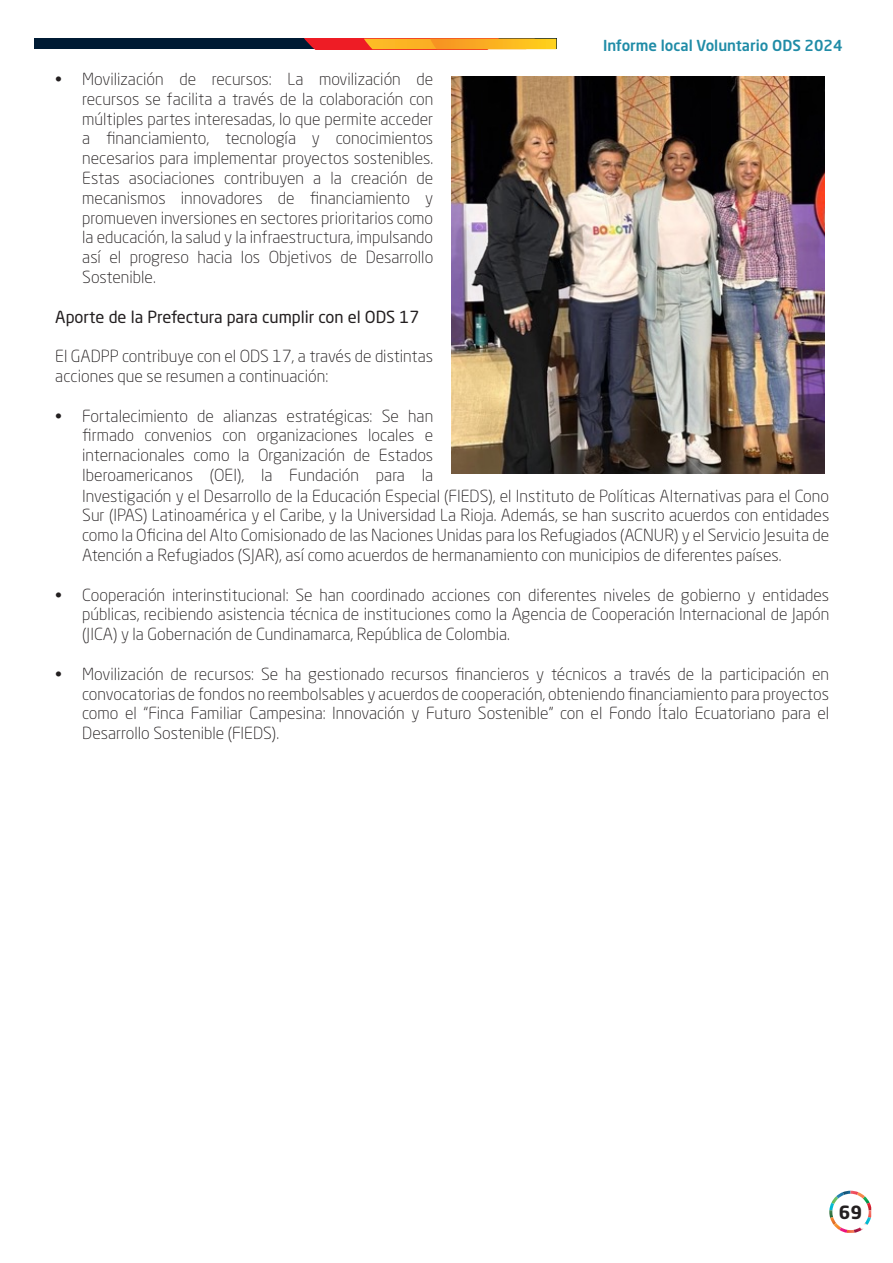
<style>
.page{position:relative;width:893px;height:1263px;background:#fff}
.page>*{position:absolute;margin:0;border:0;box-sizing:border-box;transform-origin:0 0}
.t1{font:700 18px "Neo Sans W1 G";color:#231f20}
.Párrafos_1{font:300 16.5px/19.8px "Neo Sans W1 G";color:#231f20;text-align:justify}
.Párrafos_1-2{font:16.5px "Neo Sans W1 G";color:#231f20}
.t2{font:500 15px "Neo Sans W1 G";color:#208ca7}
</style>
<div class="page">
<svg style="left:829px;top:1191px;width:42px;height:42px"></svg>
<div style="left:34px;top:39px;width:522px;height:10px;background:#001b34"></div>
<svg style="left:304px;top:39px;width:252px;height:10px;background:#f28c22"></svg>
<img style="left:451px;top:77px;width:373px;height:397px">
<p class="t2" style="left:603px;top:36px;width:241px">Informe local Voluntario ODS 2024</p>
<p class="Párrafos_1" style="left:82px;top:69px;width:352px;text-indent:-27px">• Movilización de recursos: La movilización de recursos se facilita a través de la colaboración con múltiples partes interesadas, lo que permite acceder a financiamiento, tecnología y conocimientos necesarios para implementar proyectos sostenibles.<br>Estas asociaciones contribuyen a la creación de mecanismos innovadores de financiamiento y promueven inversiones en sectores prioritarios como la educación, la salud y la infraestructura, impulsando así el progreso hacia los Objetivos de Desarrollo Sostenible.</p>
<p class="Párrafos_1-2" style="left:55px;top:306px;width:366px">Aporte de la Prefectura para cumplir con el ODS 17</p>
<p class="Párrafos_1" style="left:55px;top:346px;width:379px">El GADPP contribuye con el ODS 17, a través de distintas acciones que se resumen a continuación:</p>
<p class="Párrafos_1" style="left:82px;top:405px;width:748px;text-align:left;text-indent:-27px">• Fortalecimiento de alianzas estratégicas: Se han<br>firmado convenios con organizaciones locales e<br>internacionales como la Organización de Estados<br>Iberoamericanos (OEI), la Fundación para la<br>Investigación y el Desarrollo de la Educación Especial (FIEDS), el Instituto de Políticas Alternativas para el Cono Sur (IPAS) Latinoamérica y el Caribe, y la Universidad La Rioja. Además, se han suscrito acuerdos con entidades como la Oficina del Alto Comisionado de las Naciones Unidas para los Refugiados (ACNUR) y el Servicio Jesuita de Atención a Refugiados (SJAR), así como acuerdos de hermanamiento con municipios de diferentes países.</p>
<p class="Párrafos_1" style="left:82px;top:584px;width:748px;text-indent:-27px">• Cooperación interinstitucional: Se han coordinado acciones con diferentes niveles de gobierno y entidades públicas, recibiendo asistencia técnica de instituciones como la Agencia de Cooperación Internacional de Japón (JICA) y la Gobernación de Cundinamarca, República de Colombia.</p>
<p class="Párrafos_1" style="left:82px;top:664px;width:748px;text-indent:-27px">• Movilización de recursos: Se ha gestionado recursos financieros y técnicos a través de la participación en convocatorias de fondos no reembolsables y acuerdos de cooperación, obteniendo financiamiento para proyectos como el “Finca Familiar Campesina: Innovación y Futuro Sostenible” con el Fondo Ítalo Ecuatoriano para el Desarrollo Sostenible (FIEDS).</p>
<p class="t1" style="left:839px;top:1200px;width:25px">69</p>
</div>
